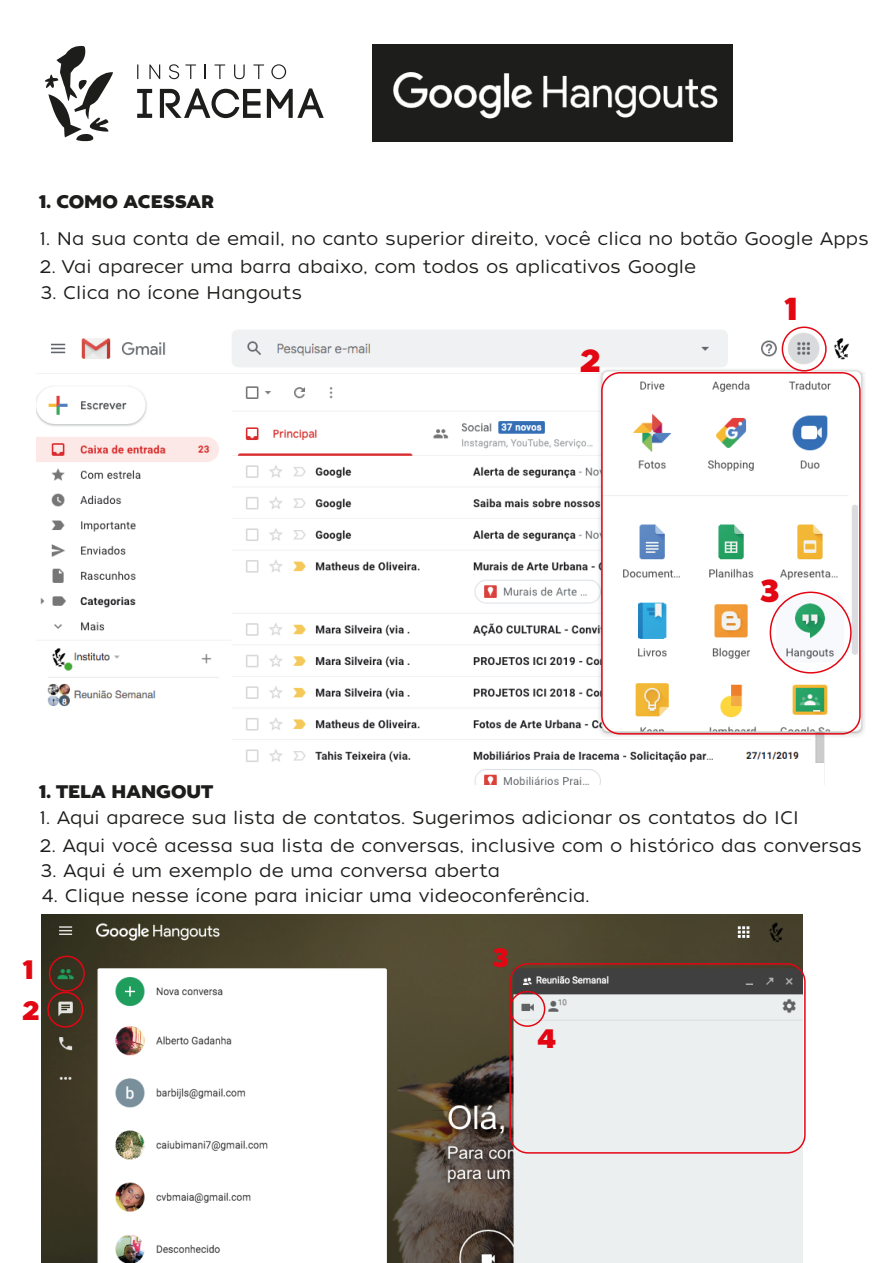
<style>
.page{position:relative;width:893px;height:1263px;background:#fff}
.page>*{position:absolute;margin:0;border:0;box-sizing:border-box;transform-origin:0 0}
.t1{font:31.8px "Tide Sans 700 Mondo";color:#e30613}
.t2{font:26.7px/40.5px "Tide Sans 700 Mondo";color:#e30613}
.t3{font:18.15px "Tide Sans 300 Lil Kahuna";color:#1d1d1b}
.t4{font:18.15px "Tide Sans 700 Mondo";color:#1d1d1b}
</style>
<div class="page">
<div style="left:373px;top:44px;width:360px;height:98px;background:#1d1d1b"></div>
<svg style="left:45px;top:46px;width:68px;height:96px"></svg>
<svg style="left:137px;top:89px;width:15px;height:29px"></svg>
<svg style="left:160px;top:88px;width:101px;height:30px"></svg>
<svg style="left:267px;top:88px;width:57px;height:30px"></svg>
<svg style="left:169px;top:64px;width:10px;height:15px"></svg>
<svg style="left:271px;top:64px;width:15px;height:15px"></svg>
<svg style="left:234px;top:64px;width:11px;height:15px"></svg>
<svg style="left:137px;top:64px;width:1px;height:15px"></svg>
<svg style="left:205px;top:64px;width:1px;height:15px"></svg>
<svg style="left:185px;top:64px;width:11px;height:15px"></svg>
<svg style="left:215px;top:64px;width:10px;height:15px"></svg>
<svg style="left:253px;top:64px;width:11px;height:15px"></svg>
<svg style="left:149px;top:64px;width:11px;height:15px"></svg>
<img style="left:393px;top:72px;width:325px;height:46px">
<img style="left:36px;top:329px;width:830px;height:456px">
<div style="left:782px;top:326px;width:45px;height:45px;border:2px solid #e30613;border-radius:50%"></div>
<div style="left:770px;top:592px;width:82px;height:82px;border:2px solid #e30613;border-radius:50%"></div>
<div style="left:601px;top:372px;width:260px;height:363px;border:2px solid #e30613;border-radius:18px"></div>
<img style="left:41px;top:914px;width:762px;height:349px">
<div style="left:49px;top:956px;width:36px;height:36px;border:2px solid #e30613;border-radius:50%"></div>
<div style="left:47px;top:992px;width:36px;height:36px;border:2px solid #e30613;border-radius:50%"></div>
<div style="left:509px;top:963px;width:297px;height:191px;border:2px solid #e30613;border-radius:18px"></div>
<div style="left:509px;top:991px;width:36px;height:36px;border:2px solid #e30613;border-radius:50%"></div>
<p class="t4" style="left:38px;top:190px;width:177px">1. COMO ACESSAR</p>
<p class="t3" style="left:39px;top:228px;width:831px">1. Na sua conta de email, no canto superior direito, você clica no botão Google Apps</p>
<p class="t3" style="left:39px;top:256px;width:658px">2. Vai aparecer uma barra abaixo, com todos os aplicativos Google</p>
<p class="t3" style="left:40px;top:281px;width:263px">3. Clica no ícone Hangouts</p>
<h1 class="t1" style="left:784px;top:288px;width:16px">1</h1>
<p class="t4" style="left:38px;top:780px;width:176px">1. TELA HANGOUT</p>
<h1 class="t1" style="left:580px;top:340px;width:23px">2</h1>
<h1 class="t1" style="left:760px;top:570px;width:21px">3</h1>
<p class="t3" style="left:39px;top:806px;width:761px">1. Aqui aparece sua lista de contatos. Sugerimos adicionar os contatos do ICI</p>
<p class="t3" style="left:39px;top:834px;width:824px">2. Aqui você acessa sua lista de conversas, inclusive com o histórico das conversas</p>
<p class="t3" style="left:40px;top:859px;width:461px">3. Aqui é um exemplo de uma conversa aberta</p>
<p class="t3" style="left:42px;top:884px;width:549px">4. Clique nesse ícone para iniciar uma videoconferência.</p>
<h2 class="t2" style="left:22px;top:951px;width:19px">1<br>2</h2>
<h2 class="t2" style="left:492px;top:939px;width:18px">3</h2>
<h2 class="t2" style="left:537px;top:1019px;width:20px">4</h2>
</div>
